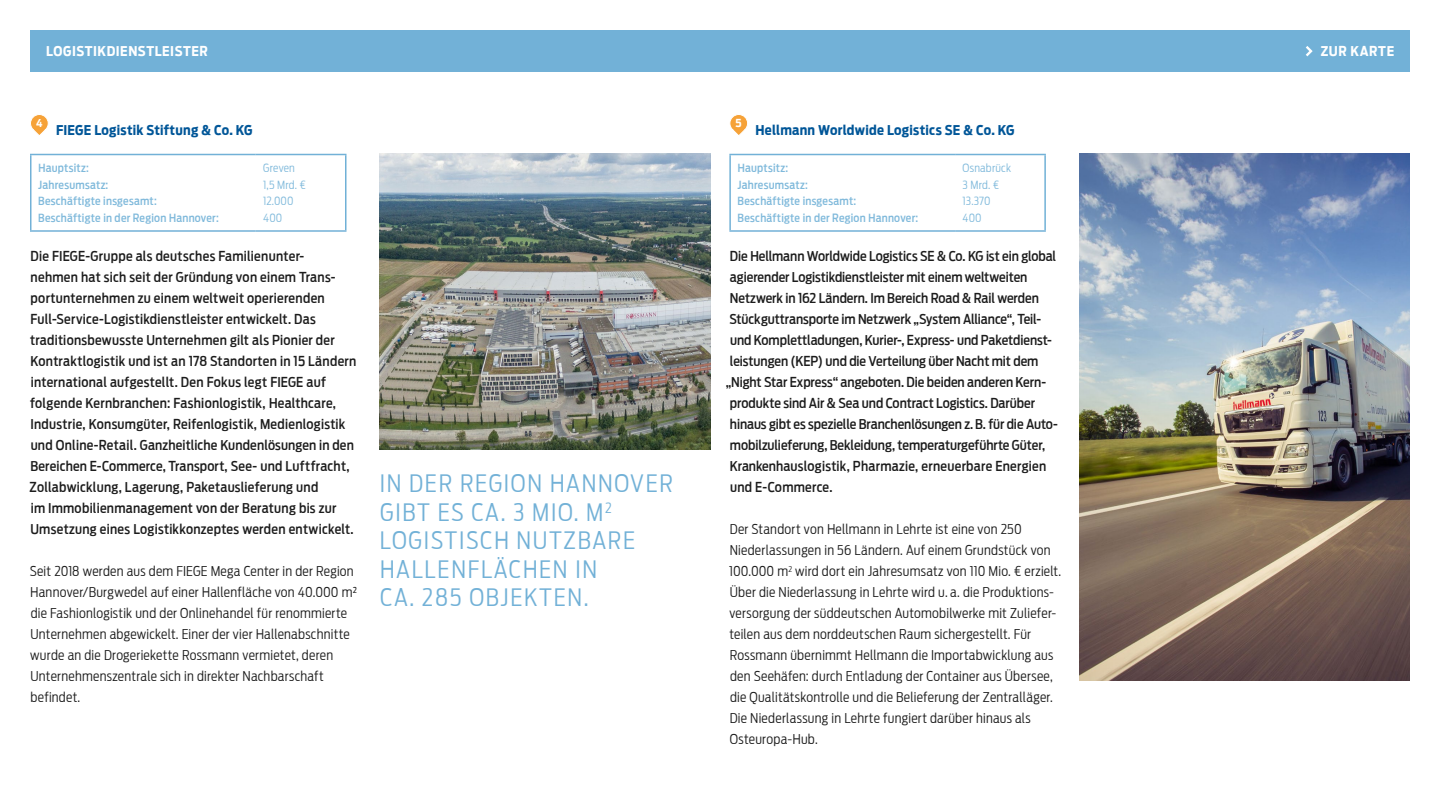
<style>
.page{position:relative;width:1440px;height:810px;background:#fff}
.page>*{position:absolute;margin:0;border:0;box-sizing:border-box;transform-origin:0 0}
.Hervorhebungen{font:300 24px/28.5px "Antenna Cond";letter-spacing:.07em;color:#72b1d7}
.Fließtext{font:500 13.5px/21px "Antenna Cond";letter-spacing:.01em;color:#1c1c1c}
.Fließtext-2{font:300 13.5px/21px "Antenna Cond";letter-spacing:.02em;color:#1c1c1c}
.Headline_Unternehmen{font:700 13.5px "Antenna Cond";letter-spacing:.02em;color:#005698}
.t1{font:700 13.5px "Antenna Cond";letter-spacing:.04em;color:#fff}
.Tabelle{font:500 11.25px "Antenna Cond";letter-spacing:.02em;color:#7fb9db}
.Tabelle_rechts{font:300 11.25px "Antenna Cond";letter-spacing:.015em;color:#7fb9db}
.Zahl{font:700 10.88px "Antenna Cond";color:#fff}
</style>
<div class="page">
<div style="left:30px;top:30px;width:1380px;height:42px;background:#72b1d7"></div>
<svg style="left:1306px;top:46px;width:7px;height:10px"></svg>
<img style="left:1079px;top:154px;width:331px;height:527px">
<img style="left:380px;top:154px;width:331px;height:296px">
<svg style="left:30px;top:114px;width:19px;height:21px"></svg>
<hr style="left:30px;top:154px;width:226px;height:1px;background:#72b1d7">
<hr style="left:30px;top:155px;width:2px;height:75px;background:#72b1d7">
<hr style="left:30px;top:230px;width:226px;height:2px;background:#72b1d7">
<hr style="left:256px;top:154px;width:90px;height:1px;background:#72b1d7">
<hr style="left:256px;top:230px;width:90px;height:2px;background:#72b1d7">
<hr style="left:345px;top:155px;width:1px;height:75px;background:#70b1d7">
<svg style="left:730px;top:114px;width:18px;height:21px"></svg>
<hr style="left:729px;top:154px;width:226px;height:1px;background:#72b1d7">
<hr style="left:729px;top:155px;width:2px;height:75px;background:#72b1d7">
<hr style="left:729px;top:230px;width:226px;height:2px;background:#72b1d7">
<hr style="left:955px;top:154px;width:91px;height:1px;background:#72b1d7">
<hr style="left:955px;top:230px;width:91px;height:2px;background:#72b1d7">
<hr style="left:1044px;top:155px;width:2px;height:75px;background:#70b1d7">
<p class="t1" style="left:46px;top:43px;width:163px">LOGISTIKDIENSTLEISTER</p>
<p class="t1" style="left:1321px;top:43px;width:75px">ZUR KARTE</p>
<p class="Zahl" style="left:36px;top:117px;width:8px">4</p>
<p class="Headline_Unternehmen" style="left:56px;top:122px;width:198px">FIEGE Logistik Stiftung &amp; Co. KG</p>
<p class="Tabelle" style="left:38px;top:162px;width:52px">Hauptsitz:</p>
<p class="Tabelle" style="left:38px;top:178px;width:72px">Jahresumsatz:</p>
<p class="Tabelle" style="left:38px;top:195px;width:120px">Beschäftigte insgesamt:</p>
<p class="Tabelle" style="left:38px;top:211px;width:182px">Beschäftigte in der Region Hannover:</p>
<p class="Tabelle_rechts" style="left:263px;top:162px;width:33px">Greven</p>
<p class="Tabelle_rechts" style="left:263px;top:178px;width:44px">1,5 Mrd. €</p>
<p class="Tabelle_rechts" style="left:263px;top:195px;width:32px">12.000</p>
<p class="Tabelle_rechts" style="left:263px;top:211px;width:20px">400</p>
<p class="Fließtext" style="left:30px;top:246px;width:328px">Die FIEGE-Gruppe als deutsches Familienunter-<br>nehmen hat sich seit der Gründung von einem Trans&shy;portunternehmen zu einem weltweit operierenden Full-Service-Logistikdienstleister entwickelt. Das traditionsbewusste Unternehmen gilt als Pionier der Kontraktlogistik und ist an 178 Standorten in 15 Ländern international aufgestellt. Den Fokus legt FIEGE auf folgende Kernbranchen: Fashionlogistik, Healthcare, Industrie, Konsumgüter, Reifenlogistik, Medienlogistik und Online-Retail. Ganzheitliche Kundenlösungen in den Bereichen E-Commerce, Transport, See- und Luftfracht, Zollabwicklung, Lagerung, Paketauslieferung und<br>im Immobilienmanagement von der Beratung bis zur Umsetzung eines Logistikkonzeptes werden entwickelt.</p>
<p class="Fließtext-2" style="left:30px;top:561px;width:329px">Seit 2018 werden aus dem FIEGE Mega Center in der Region Hannover/Burgwedel auf einer Hallenfläche von 40.000 m² die Fashionlogistik und der Onlinehandel für renommierte Unternehmen abgewickelt. Einer der vier Hallenabschnitte wurde an die Drogeriekette Rossmann vermietet, deren Unternehmenszentrale sich in direkter Nachbarschaft befindet.</p>
<p class="Hervorhebungen" style="left:380px;top:469px;width:295px">IN DER REGION HANNOVER<br>GIBT ES CA. 3 MIO. M<sup>2<br></sup>LOGISTISCH NUTZBARE<br>HALLENFLÄCHEN IN<br>CA. 285 OBJEKTEN.</p>
<p class="Zahl" style="left:736px;top:117px;width:8px">5</p>
<p class="Headline_Unternehmen" style="left:756px;top:122px;width:261px">Hellmann Worldwide Logistics SE &amp; Co. KG</p>
<p class="Tabelle" style="left:738px;top:162px;width:52px">Hauptsitz:</p>
<p class="Tabelle" style="left:738px;top:178px;width:72px">Jahresumsatz:</p>
<p class="Tabelle" style="left:738px;top:195px;width:120px">Beschäftigte insgesamt:</p>
<p class="Tabelle" style="left:738px;top:211px;width:182px">Beschäftigte in der Region Hannover:</p>
<p class="Tabelle_rechts" style="left:963px;top:162px;width:50px">Osnabrück</p>
<p class="Tabelle_rechts" style="left:963px;top:178px;width:38px">3 Mrd. €</p>
<p class="Tabelle_rechts" style="left:963px;top:195px;width:29px">13.370</p>
<p class="Tabelle_rechts" style="left:963px;top:211px;width:20px">400</p>
<p class="Fließtext" style="left:730px;top:246px;width:328px">Die Hellmann Worldwide Logistics SE &amp; Co. KG ist ein global</p>
<p class="Fließtext" style="left:730px;top:267px;width:299px">agierender Logistikdienstleister mit einem weltweiten</p>
<p class="Fließtext" style="left:730px;top:288px;width:311px">Netzwerk in 162 Ländern. Im Bereich Road &amp; Rail werden</p>
<p class="Fließtext" style="left:730px;top:309px;width:313px">Stückguttransporte im Netzwerk „System Alliance“, Teil-</p>
<p class="Fließtext" style="left:730px;top:330px;width:323px">und Komplettladungen, Kurier-, Express- und Paketdienst-</p>
<p class="Fließtext" style="left:730px;top:351px;width:310px">leistungen (KEP) und die Verteilung über Nacht mit dem</p>
<p class="Fließtext" style="left:726px;top:372px;width:322px">„Night Star Express“ angeboten. Die beiden anderen Kern-</p>
<p class="Fließtext" style="left:730px;top:393px;width:307px">produkte sind Air &amp; Sea und Contract Logistics. Darüber</p>
<p class="Fließtext" style="left:730px;top:414px;width:329px">hinaus gibt es spezielle Branchenlösungen z.B. für die Auto-</p>
<p class="Fließtext" style="left:730px;top:435px;width:317px">mobilzulieferung, Bekleidung, temperaturgeführte Güter,</p>
<p class="Fließtext" style="left:730px;top:456px;width:318px">Krankenhauslogistik, Pharmazie, erneuerbare Energien</p>
<p class="Fließtext" style="left:730px;top:477px;width:104px">und E-Commerce.</p>
<p class="Fließtext-2" style="left:729px;top:519px;width:334px">Der Standort von Hellmann in Lehrte ist eine von 250<br>Niederlassungen in 56 Ländern. Auf einem Grundstück von 100.000 m<sup>2</sup> wird dort ein Jahresumsatz von 110 Mio. € erzielt.<br>Über die Niederlassung in Lehrte wird u. a. die Produktions&shy;versorgung der süddeutschen Automobilwerke mit Zuliefer&shy;teilen aus dem norddeutschen Raum sichergestellt. Für Rossmann übernimmt Hellmann die Importabwicklung aus den Seehäfen: durch Entladung der Container aus Übersee, die Qualitätskontrolle und die Belieferung der Zentralläger.<br>Die Niederlassung in Lehrte fungiert darüber hinaus als Osteuropa-Hub.</p>
</div>
